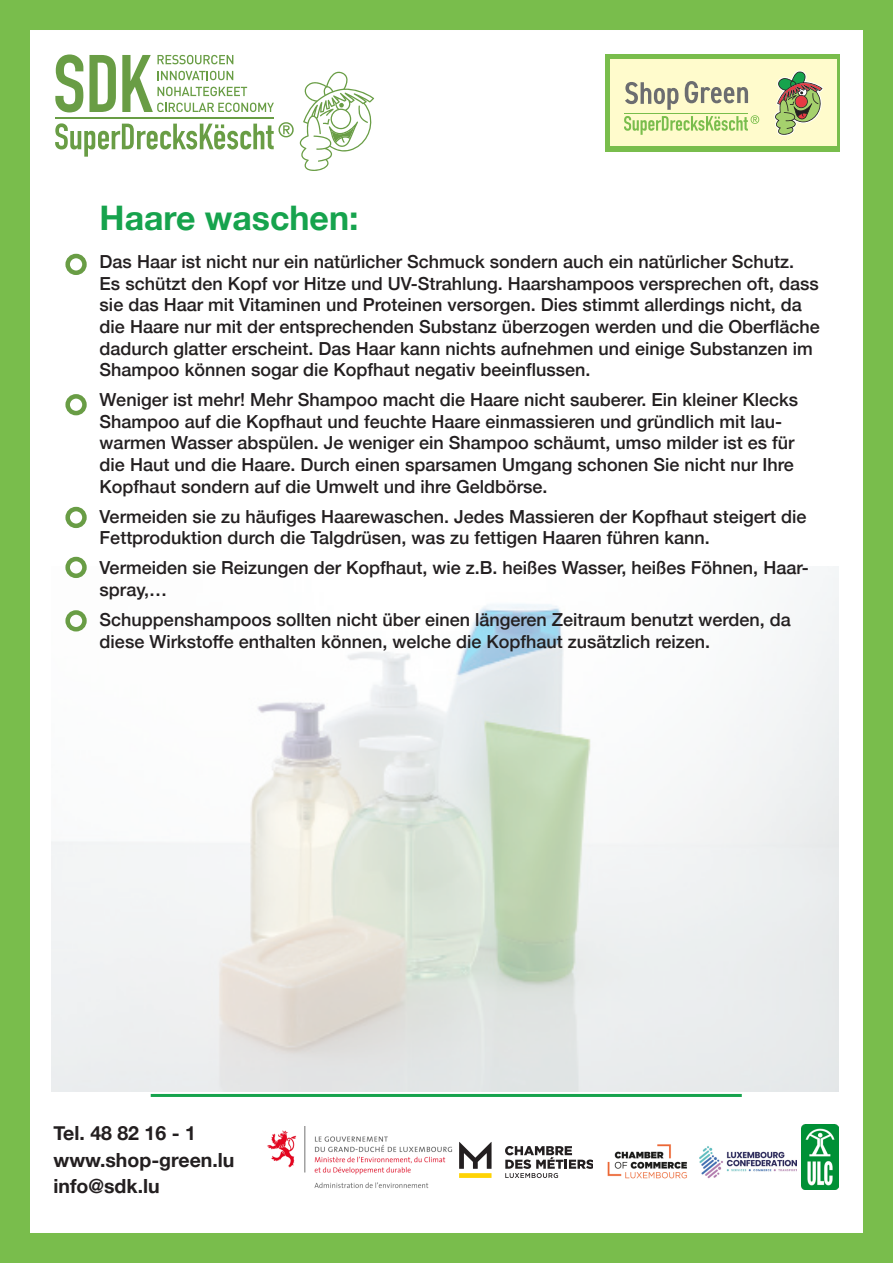
<style>
.page{position:relative;width:893px;height:1263px;background:#fff}
.page>*{position:absolute;margin:0;border:0;box-sizing:border-box;transform-origin:0 0}
.t1{font:700 33.9px "Helvetica Neue";color:#16a34d}
.t2{font:700 19.5px/26.2px "Helvetica Neue";color:#231f20}
.t3{font:500 18px/21.6px "Helvetica Neue";color:#231f20}
</style>
<div class="page">
<div style="left:0;top:0;width:893px;height:1263px;border:30px solid #79bd4c"></div>
<div style="left:605px;top:54px;width:235px;height:97px;background:#79bd4c"></div>
<div style="left:611px;top:59px;width:226px;height:87px;background:#fffbcc"></div>
<svg style="left:774px;top:70px;width:50px;height:66px"></svg>
<svg style="left:624px;top:81px;width:135px;height:54px"></svg>
<img style="left:607px;top:1144px;width:80px;height:35px">
<img style="left:267px;top:1127px;width:186px;height:62px">
<svg style="left:459px;top:1142px;width:33px;height:27px"></svg>
<div style="left:459px;top:1173px;width:33px;height:5px;background:#fed304"></div>
<svg style="left:505px;top:1146px;width:88px;height:32px"></svg>
<img style="left:699px;top:1146px;width:97px;height:33px">
<img style="left:802px;top:1125px;width:37px;height:64px">
<hr style="left:56px;top:118px;width:218px;height:1px;background:#699d45">
<svg style="left:300px;top:71px;width:74px;height:100px"></svg>
<svg style="left:55px;top:54px;width:28px;height:58px"></svg>
<svg style="left:89px;top:55px;width:27px;height:57px"></svg>
<svg style="left:122px;top:55px;width:152px;height:57px"></svg>
<svg style="left:55px;top:122px;width:239px;height:35px"></svg>
<hr style="left:151px;top:1094px;width:591px;height:3px;background:#16a34d">
<img style="left:51px;top:566px;width:787px;height:525px">
<div style="left:65px;top:254px;width:22px;height:21px;border:4px solid #699d45;border-radius:50%"></div>
<div style="left:65px;top:394px;width:22px;height:21px;border:4px solid #699d45;border-radius:50%"></div>
<div style="left:65px;top:507px;width:22px;height:21px;border:4px solid #699d45;border-radius:50%"></div>
<div style="left:65px;top:557px;width:22px;height:21px;border:4px solid #699d45;border-radius:50%"></div>
<div style="left:65px;top:610px;width:22px;height:21px;border:4px solid #699d45;border-radius:50%"></div>
<p class="t1" style="left:100px;top:191px;width:260px">Haare waschen:</p>
<p class="t3" style="left:100px;top:249px;width:722px">Das Haar ist nicht nur ein natürlicher Schmuck sondern auch ein natürlicher Schutz.<br>Es schützt den Kopf vor Hitze und UV-Strahlung. Haarshampoos versprechen oft, dass sie das Haar mit Vitaminen und Proteinen versorgen. Dies stimmt allerdings nicht, da die Haare nur mit der entsprechenden Substanz überzogen werden und die Oberfläche dadurch glatter erscheint. Das Haar kann nichts aufnehmen und einige Substanzen im Shampoo können sogar die Kopfhaut negativ beeinflussen.</p>
<p class="t3" style="left:100px;top:388px;width:700px">Weniger ist mehr! Mehr Shampoo macht die Haare nicht sauberer. Ein kleiner Klecks Shampoo auf die Kopfhaut und feuchte Haare einmassieren und gründlich mit lau&shy;warmen Wasser abspülen. Je weniger ein Shampoo schäumt, umso milder ist es für die Haut und die Haare. Durch einen sparsamen Umgang schonen Sie nicht nur Ihre Kopfhaut sondern auf die Umwelt und ihre Geldbörse.</p>
<p class="t3" style="left:100px;top:504px;width:708px">Vermeiden sie zu häufiges Haarewaschen. Jedes Massieren der Kopfhaut steigert die<br>Fettproduktion durch die Talgdrüsen, was zu fettigen Haaren führen kann.</p>
<p class="t3" style="left:100px;top:556px;width:710px">Vermeiden sie Reizungen der Kopfhaut, wie z.B. heißes Wasser, heißes Föhnen, Haar&shy;spray,…</p>
<p class="t3" style="left:100px;top:607px;width:693px">Schuppenshampoos sollten nicht über einen längeren Zeitraum benutzt werden, da diese Wirkstoffe enthalten können, welche die Kopfhaut zusätzlich reizen.</p>
<p class="t2" style="left:54px;top:1121px;width:182px">Tel. 48 82 16 - 1 www.shop-green.lu info@sdk.lu</p>
</div>
